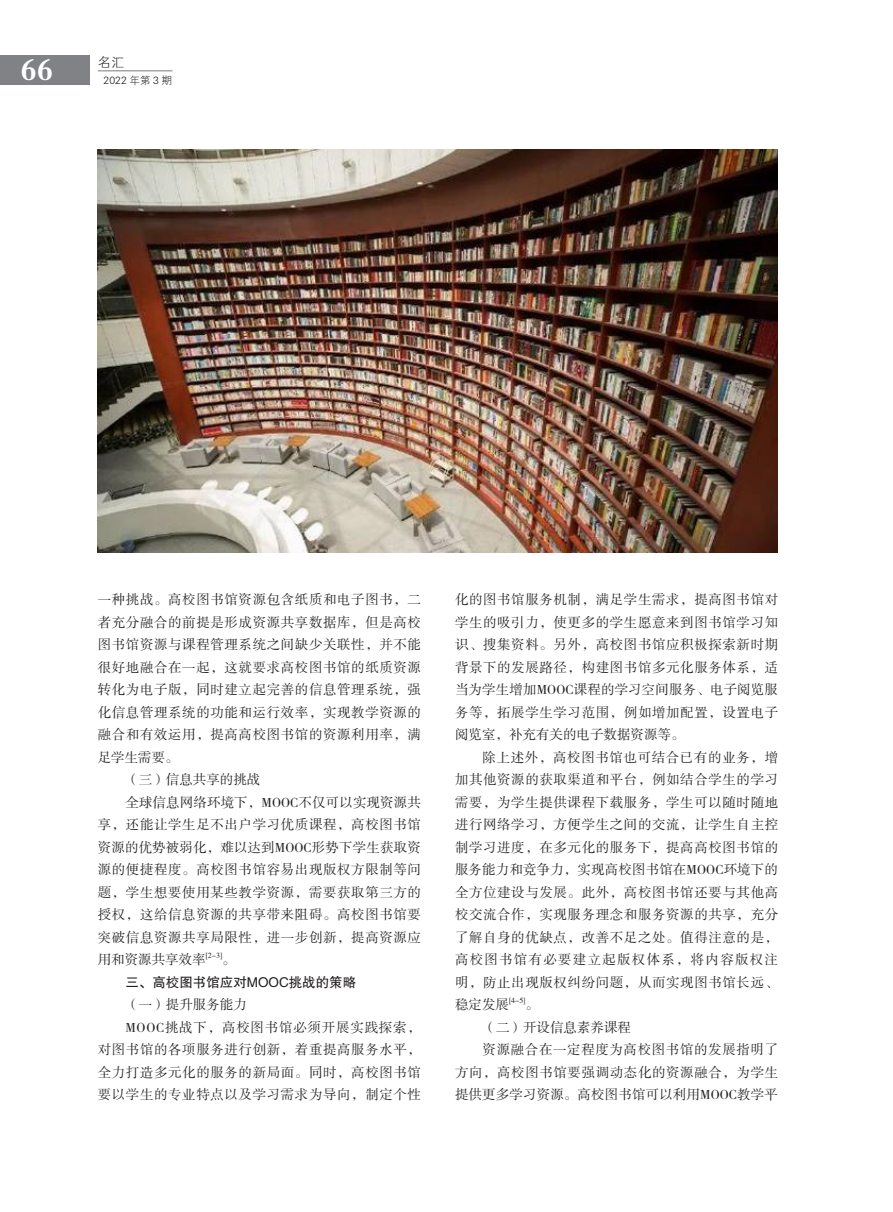
<style>
.page{position:relative;width:893px;height:1212px;background:#fff}
.page>*{position:absolute;margin:0;border:0;box-sizing:border-box;transform-origin:0 0}
.t1{font:33px "FZDBSK GBK1 0";color:#fff}
.正文{font:13.5px/22.5px "FZSSK GBK1 0";letter-spacing:.045em;color:#231f20;text-align:justify}
.正文-2{font:13.5px "FZSSK GBK1 0";color:#231f20}
.正文-3{font:13.5px "FZHTK GBK1 0";color:#231f20}
.t2{font:13.5px "FZXH1 JW GB1 0";color:#231f20}
.t3{font:10.5px "FZXH1 JW GB1 0";color:#231f20}
.正文-4{font:7.8px "FZSSK GBK1 0";color:#231f20}
</style>
<div class="page">
<div style="left:0;top:55px;width:90px;height:30px;background:#808285"></div>
<hr style="left:98px;top:70px;width:74px;height:1px;background:#808285">
<img style="left:98px;top:149px;width:680px;height:404px">
<h1 class="t1" style="left:20px;top:52px;width:34px">66</h1>
<p class="t2" style="left:98px;top:55px;width:28px">名汇</p>
<p class="t3" style="left:104px;top:74px;width:70px">2022 年第 3 期</p>
<p class="正文" style="left:98px;top:589px;width:325px">一种挑战。高校图书馆资源包含纸质和电子图书，二者充分融合的前提是形成资源共享数据库，但是高校图书馆资源与课程管理系统之间缺少关联性，并不能很好地融合在一起，这就要求高校图书馆的纸质资源转化为电子版，同时建立起完善的信息管理系统，强化信息管理系统的功能和运行效率，实现教学资源的融合和有效运用，提高高校图书馆的资源利用率，满足学生需要。</p>
<p class="正文-2" style="left:125px;top:772px;width:137px">（三）信息共享的挑战</p>
<p class="正文" style="left:98px;top:791px;width:325px;text-indent:28px">全球信息网络环境下，MOOC不仅可以实现资源共享，还能让学生足不出户学习优质课程，高校图书馆资源的优势被弱化，难以达到MOOC形势下学生获取资源的便捷程度。高校图书馆容易出现版权方限制等问题，学生想要使用某些教学资源，需要获取第三方的授权，这给信息资源的共享带来阻碍。高校图书馆要突破信息资源共享局限性，进一步创新，提高资源应用和资源共享效率</p>
<p class="正文-4" style="left:206px;top:951px;width:18px">[2-3]</p>
<p class="正文" style="left:222px;top:949px;width:15px">。</p>
<p class="正文-3" style="left:125px;top:974px;width:232px">三、高校图书馆应对MOOC挑战的策略</p>
<p class="正文" style="left:125px;top:994px;width:123px">（一）提升服务能力</p>
<p class="正文" style="left:98px;top:1016px;width:325px;text-indent:28px">MOOC挑战下，高校图书馆必须开展实践探索，对图书馆的各项服务进行创新，着重提高服务水平，全力打造多元化的服务的新局面。同时，高校图书馆要以学生的专业特点以及学习需求为导向，制定个性</p>
<p class="正文" style="left:455px;top:589px;width:325px">化的图书馆服务机制，满足学生需求，提高图书馆对学生的吸引力，使更多的学生愿意来到图书馆学习知识、搜集资料。另外，高校图书馆应积极探索新时期背景下的发展路径，构建图书馆多元化服务体系，适当为学生增加MOOC课程的学习空间服务、电子阅览服务等，拓展学生学习范围，例如增加配置，设置电子阅览室，补充有关的电子数据资源等。</p>
<p class="正文" style="left:455px;top:746px;width:325px;text-indent:28px">除上述外，高校图书馆也可结合已有的业务，增加其他资源的获取渠道和平台，例如结合学生的学习需要，为学生提供课程下载服务，学生可以随时随地进行网络学习，方便学生之间的交流，让学生自主控制学习进度，在多元化的服务下，提高高校图书馆的服务能力和竞争力，实现高校图书馆在MOOC环境下的全方位建设与发展。此外，高校图书馆还要与其他高校交流合作，实现服务理念和服务资源的共享，充分了解自身的优缺点，改善不足之处。值得注意的是，高校图书馆有必要建立起版权体系，将内容版权注明，防止出现版权纠纷问题，从而实现图书馆长远、稳定发展</p>
<p class="正文-4" style="left:509px;top:996px;width:18px">[4-5]</p>
<p class="正文" style="left:525px;top:994px;width:15px">。</p>
<p class="正文-2" style="left:483px;top:1020px;width:150px">（二）开设信息素养课程</p>
<p class="正文" style="left:455px;top:1039px;width:325px;text-indent:28px">资源融合在一定程度为高校图书馆的发展指明了方向，高校图书馆要强调动态化的资源融合，为学生提供更多学习资源。高校图书馆可以利用MOOC教学平</p>
</div>
